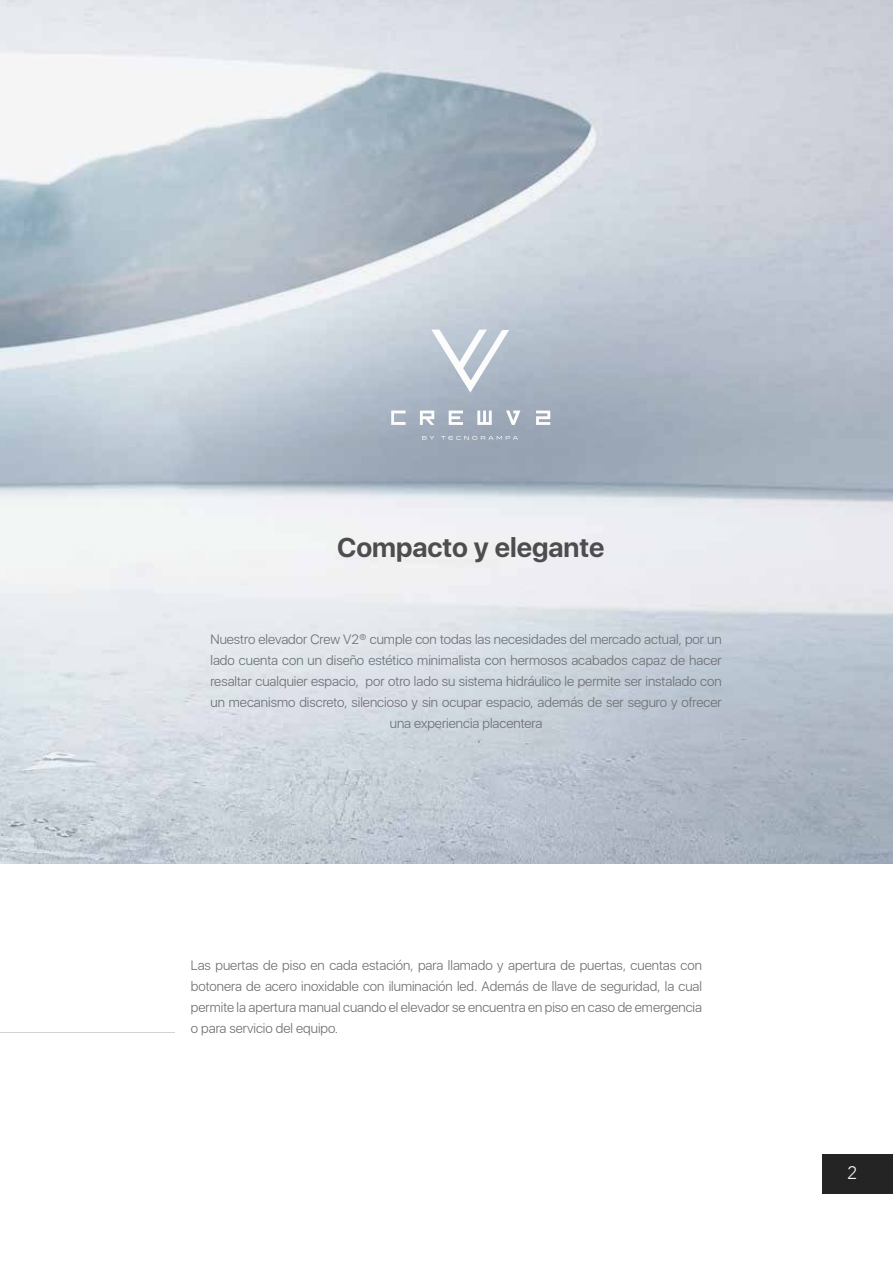
<style>
.page{position:relative;width:893px;height:1263px;background:#fff}
.page>*{position:absolute;margin:0;border:0;box-sizing:border-box;transform-origin:0 0}
.t1{font:700 27px "SFUI Display";color:#4d4d4f}
.t2{font:300 18px "Avenir";color:#f4f4f5}
.t3{font:300 13.5px/21px "SFUI Display";color:#6d6e71;text-align:center}
</style>
<div class="page">
<img style="left:0;top:0;width:893px;height:863px">
<svg style="left:431px;top:330px;width:78px;height:63px"></svg>
<svg style="left:391px;top:411px;width:15px;height:14px"></svg>
<svg style="left:420px;top:411px;width:14px;height:14px"></svg>
<svg style="left:449px;top:411px;width:14px;height:14px"></svg>
<svg style="left:477px;top:411px;width:15px;height:14px"></svg>
<svg style="left:506px;top:411px;width:14px;height:14px"></svg>
<svg style="left:422px;top:436px;width:12px;height:4px"></svg>
<svg style="left:441px;top:436px;width:77px;height:4px"></svg>
<svg style="left:536px;top:411px;width:14px;height:14px"></svg>
<hr style="left:0;top:1032px;width:174px;height:1px;background:#d1d3d4">
<div style="left:822px;top:1154px;width:71px;height:40px;background:#252424"></div>
<h1 class="t1" style="left:337px;top:532px;width:269px">Compacto y elegante</h1>
<p class="t3" style="left:210px;top:630px;width:513px">Nuestro elevador Crew V2® cumple con todas las necesidades del mercado actual, por un lado cuenta con un diseño estético minimalista con hermosos acabados capaz de hacer resaltar cualquier espacio, por otro lado su sistema hidráulico le permite ser instalado con un mecanismo discreto, silencioso y sin ocupar espacio, además de ser seguro y ofrecer una experiencia placentera</p>
<p class="t3" style="left:191px;top:955px;width:513px;text-align:justify">Las puertas de piso en cada estación, para llamado y apertura de puertas, cuentas con botonera de acero inoxidable con iluminación led. Además de llave de seguridad, la cual permite la apertura manual cuando el elevador se encuentra en piso en caso de emergencia o para servicio del equipo.</p>
<h2 class="t2" style="left:847px;top:1162px;width:11px">2</h2>
</div>
